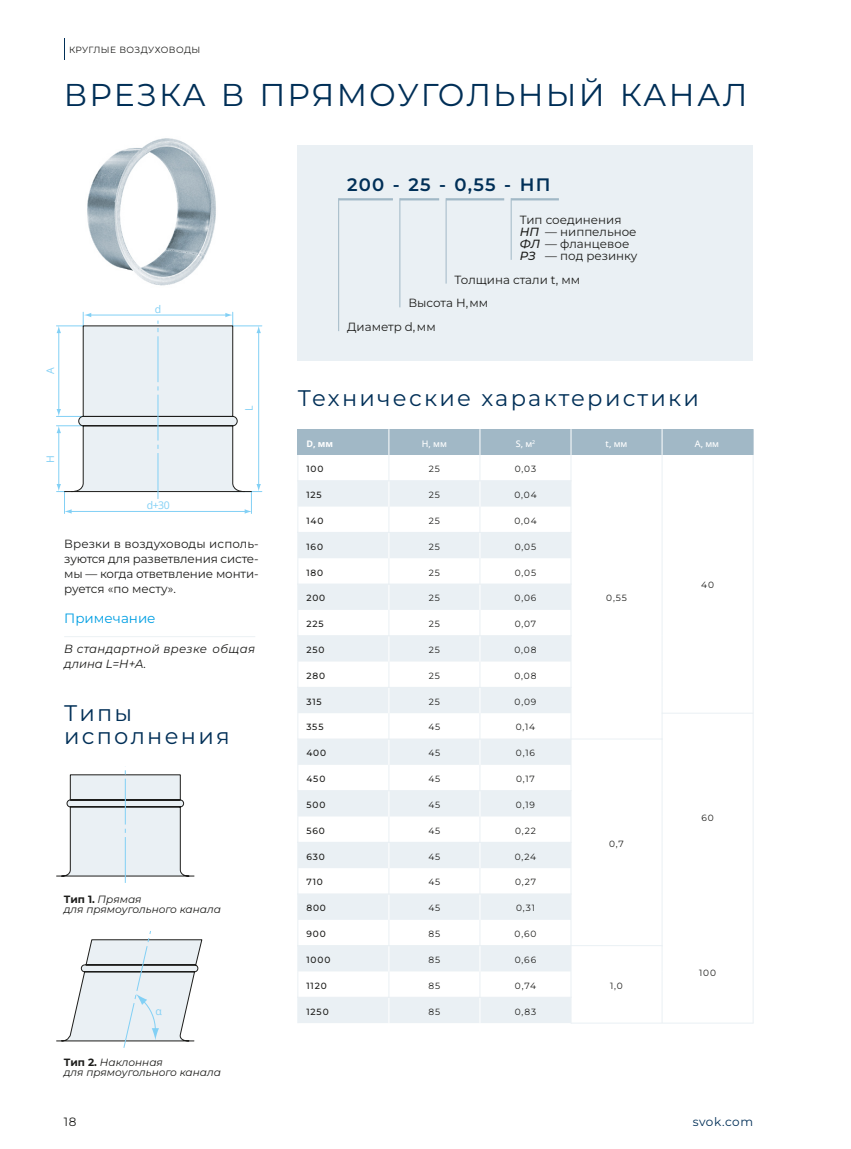
<style>
.page{position:relative;width:851px;height:1149px;background:#fff}
.page>*{position:absolute;margin:0;border:0;box-sizing:border-box;transform-origin:0 0}
.t1{font:31.5px "Montserrat";letter-spacing:.07em;color:#002f57}
.t2{font:22.5px/22.5px "Montserrat";letter-spacing:.1em;color:#002f57}
.t3{font:600 18px "Montserrat";letter-spacing:.07em;color:#002f57}
.t4{font:13.5px "Montserrat";color:#009fe3}
.t5{font:12px "Montserrat";letter-spacing:.04em;color:#002f57}
.t6{font:12px "Montserrat";color:#1d1d1b}
.t7{font:11.85px/15px "Montserrat";color:#1d1d1b;text-align:justify}
.t8{font:italic 11.85px/15px "Montserrat";letter-spacing:.025em;color:#1d1d1b}
.t9{font:italic 10.5px/10.5px "Montserrat";color:#1d1d1b}
.t10{font:10.5px "Open Sans";color:#82d0f5}
.t11{font:9px "Montserrat";letter-spacing:.1em;color:#1d1d1b}
.t12{font:500 9px "Montserrat";letter-spacing:.1em;color:#1d1d1b}
.t13{font:9px "Montserrat";letter-spacing:.04em;color:#1d1d1b}
.t14{font:500 9px "Open Sans";color:#fff}
.t15{font:700 9px "Open Sans";color:#fff}
.s1{font-weight:500;font-style:italic}
.s2{font-weight:700;font-style:normal}
</style>
<div class="page">
<svg style="left:64px;top:39px;width:1px;height:21px"></svg>
<hr style="left:64px;top:636px;width:191px;height:1px;background:#ecf1f4">
<div style="left:298px;top:429px;width:455px;height:26px;background:#a1b8c6"></div>
<svg style="left:298px;top:481px;width:272px;height:541px;fill:#eaf0f4"></svg>
<hr style="left:752px;top:455px;width:1px;height:568px;background:#eaf0f4">
<svg style="left:570px;top:429px;width:1px;height:594px"></svg>
<svg style="left:661px;top:429px;width:1px;height:518px"></svg>
<svg style="left:388px;top:429px;width:1px;height:593px"></svg>
<svg style="left:479px;top:429px;width:1px;height:593px"></svg>
<svg style="left:297px;top:429px;width:1px;height:593px"></svg>
<hr style="left:298px;top:480px;width:91px;height:1px;background:#eaf0f4">
<hr style="left:298px;top:532px;width:91px;height:1px;background:#eaf0f4">
<hr style="left:298px;top:583px;width:91px;height:1px;background:#eaf0f4">
<hr style="left:298px;top:635px;width:91px;height:1px;background:#eaf0f4">
<hr style="left:298px;top:686px;width:91px;height:1px;background:#eaf0f4">
<hr style="left:298px;top:738px;width:91px;height:1px;background:#eaf0f4">
<hr style="left:298px;top:790px;width:91px;height:1px;background:#eaf0f4">
<hr style="left:298px;top:841px;width:91px;height:1px;background:#eaf0f4">
<hr style="left:298px;top:893px;width:91px;height:1px;background:#eaf0f4">
<hr style="left:298px;top:944px;width:91px;height:1px;background:#eaf0f4">
<hr style="left:298px;top:996px;width:91px;height:1px;background:#eaf0f4">
<hr style="left:389px;top:480px;width:182px;height:1px;background:#eaf0f4">
<hr style="left:389px;top:532px;width:182px;height:1px;background:#eaf0f4">
<hr style="left:389px;top:583px;width:182px;height:1px;background:#eaf0f4">
<hr style="left:389px;top:635px;width:182px;height:1px;background:#eaf0f4">
<hr style="left:389px;top:686px;width:182px;height:1px;background:#eaf0f4">
<hr style="left:389px;top:738px;width:273px;height:1px;background:#eaf0f4">
<hr style="left:389px;top:790px;width:182px;height:1px;background:#eaf0f4">
<hr style="left:389px;top:841px;width:182px;height:1px;background:#eaf0f4">
<hr style="left:389px;top:893px;width:182px;height:1px;background:#eaf0f4">
<hr style="left:389px;top:944px;width:273px;height:1px;background:#eaf0f4">
<hr style="left:389px;top:996px;width:182px;height:1px;background:#eaf0f4">
<hr style="left:571px;top:1022px;width:182px;height:1px;background:#eaf0f4">
<hr style="left:662px;top:712px;width:91px;height:1px;background:#eaf0f4">
<img style="left:87px;top:138px;width:129px;height:148px">
<svg style="left:56px;top:766px;width:138px;height:116px"></svg>
<svg style="left:56px;top:931px;width:146px;height:116px"></svg>
<svg style="left:56px;top:312px;width:206px;height:201px"></svg>
<div style="left:298px;top:146px;width:455px;height:215px;background:#eaf0f4"></div>
<hr style="left:338px;top:198px;width:1px;height:133px;background:#a1b8c6">
<hr style="left:399px;top:198px;width:1px;height:109px;background:#a1b8c6">
<hr style="left:445px;top:198px;width:1px;height:85px;background:#a1b8c6">
<hr style="left:510px;top:198px;width:1px;height:62px;background:#a1b8c6">
<hr style="left:338px;top:198px;width:55px;height:2px;background:#a1b8c6">
<hr style="left:400px;top:198px;width:39px;height:2px;background:#a1b8c6">
<hr style="left:446px;top:198px;width:58px;height:2px;background:#a1b8c6">
<hr style="left:511px;top:198px;width:48px;height:2px;background:#a1b8c6">
<p class="t13" style="left:69px;top:44px;width:133px">КРУГЛЫЕ ВОЗДУХОВОДЫ</p>
<h1 class="t1" style="left:64px;top:75px;width:685px">ВРЕЗКА В ПРЯМОУГОЛЬНЫЙ КАНАЛ</h1>
<p class="t10" style="left:155px;top:301px;width:8px">d</p>
<h3 class="t3" style="left:347px;top:173px;width:205px">200 - 25 - 0,55 - НП</h3>
<p class="t7" style="left:519px;top:213px;width:119px;line-height:12px;text-align:left">Тип соединения<br><span class="s1">НП</span> — ниппельное<br><span class="s1">ФЛ</span> — фланцевое<br><span class="s1">РЗ</span> — под резинку</p>
<p class="t7" style="left:454px;top:272px;width:127px">Толщина стали t, мм</p>
<p class="t7" style="left:408px;top:295px;width:81px">Высота H,мм</p>
<p class="t7" style="left:347px;top:319px;width:90px">Диаметр d,мм</p>
<p class="t10" style="left:43px;top:374px;width:8px;rotate:-90deg">A</p>
<p class="t10" style="left:241px;top:411px;width:7px;rotate:-90deg">L</p>
<h2 class="t2" style="left:298px;top:386px;width:402px">Технические характеристики</h2>
<p class="t10" style="left:43px;top:462px;width:9px;rotate:-90deg">H</p>
<p class="t10" style="left:147px;top:497px;width:24px">d+30</p>
<p class="t7" style="left:64px;top:536px;width:196px">Врезки в воздуховоды исполь‐ зуются для разветвления систе‐ мы — когда ответвление монти‐ руется «по месту».</p>
<p class="t4" style="left:64px;top:610px;width:93px">Примечание</p>
<p class="t8" style="left:64px;top:641px;width:192px">В стандартной врезке общая длина L=H+A.</p>
<h2 class="t2" style="left:64px;top:701px;width:167px">Типы исполнения</h2>
<p class="t9" style="left:64px;top:893px;width:159px"><span class="s2">Тип 1.</span> Прямая<br>для прямоугольного канала</p>
<p class="t15" style="left:306px;top:437px;width:28px">D, мм</p>
<p class="t14" style="left:422px;top:437px;width:27px">H, мм</p>
<p class="t14" style="left:515px;top:437px;width:21px">S, м<sup>2</sup></p>
<p class="t14" style="left:605px;top:437px;width:23px">t, мм</p>
<p class="t14" style="left:694px;top:437px;width:26px">A, мм</p>
<p class="t12" style="left:306px;top:463px;width:19px">100</p>
<p class="t11" style="left:429px;top:463px;width:13px">25</p>
<p class="t11" style="left:514px;top:463px;width:23px">0,03</p>
<p class="t12" style="left:306px;top:489px;width:17px">125</p>
<p class="t11" style="left:429px;top:489px;width:13px">25</p>
<p class="t11" style="left:514px;top:489px;width:24px">0,04</p>
<p class="t12" style="left:306px;top:515px;width:19px">140</p>
<p class="t11" style="left:429px;top:515px;width:13px">25</p>
<p class="t11" style="left:514px;top:515px;width:24px">0,04</p>
<p class="t12" style="left:306px;top:541px;width:18px">160</p>
<p class="t11" style="left:429px;top:541px;width:13px">25</p>
<p class="t11" style="left:514px;top:541px;width:23px">0,05</p>
<p class="t12" style="left:306px;top:566px;width:18px">180</p>
<p class="t11" style="left:429px;top:566px;width:13px">25</p>
<p class="t11" style="left:514px;top:566px;width:23px">0,05</p>
<p class="t12" style="left:306px;top:592px;width:20px">200</p>
<p class="t11" style="left:429px;top:592px;width:13px">25</p>
<p class="t11" style="left:514px;top:592px;width:23px">0,06</p>
<p class="t12" style="left:306px;top:618px;width:19px">225</p>
<p class="t11" style="left:429px;top:618px;width:13px">25</p>
<p class="t11" style="left:514px;top:618px;width:23px">0,07</p>
<p class="t12" style="left:306px;top:644px;width:20px">250</p>
<p class="t11" style="left:429px;top:644px;width:13px">25</p>
<p class="t11" style="left:514px;top:644px;width:24px">0,08</p>
<p class="t12" style="left:306px;top:670px;width:20px">280</p>
<p class="t11" style="left:429px;top:670px;width:13px">25</p>
<p class="t11" style="left:514px;top:670px;width:24px">0,08</p>
<p class="t12" style="left:306px;top:695px;width:17px">315</p>
<p class="t11" style="left:429px;top:695px;width:13px">25</p>
<p class="t11" style="left:514px;top:695px;width:23px">0,09</p>
<p class="t12" style="left:306px;top:721px;width:19px">355</p>
<p class="t11" style="left:428px;top:721px;width:13px">45</p>
<p class="t11" style="left:515px;top:721px;width:21px">0,14</p>
<p class="t12" style="left:306px;top:747px;width:21px">400</p>
<p class="t11" style="left:428px;top:747px;width:13px">45</p>
<p class="t11" style="left:516px;top:747px;width:21px">0,16</p>
<p class="t12" style="left:306px;top:773px;width:20px">450</p>
<p class="t11" style="left:428px;top:773px;width:13px">45</p>
<p class="t11" style="left:516px;top:773px;width:20px">0,17</p>
<p class="t12" style="left:306px;top:799px;width:20px">500</p>
<p class="t11" style="left:428px;top:799px;width:13px">45</p>
<p class="t11" style="left:516px;top:799px;width:21px">0,19</p>
<p class="t12" style="left:306px;top:824px;width:20px">560</p>
<p class="t11" style="left:428px;top:824px;width:13px">45</p>
<p class="t11" style="left:515px;top:824px;width:22px">0,22</p>
<p class="t12" style="left:306px;top:850px;width:20px">630</p>
<p class="t11" style="left:428px;top:850px;width:13px">45</p>
<p class="t11" style="left:514px;top:850px;width:23px">0,24</p>
<p class="t12" style="left:306px;top:876px;width:18px">710</p>
<p class="t11" style="left:428px;top:876px;width:13px">45</p>
<p class="t11" style="left:515px;top:876px;width:22px">0,27</p>
<p class="t12" style="left:306px;top:902px;width:21px">800</p>
<p class="t11" style="left:428px;top:902px;width:13px">45</p>
<p class="t11" style="left:516px;top:902px;width:20px">0,31</p>
<p class="t12" style="left:306px;top:928px;width:21px">900</p>
<p class="t11" style="left:428px;top:928px;width:13px">85</p>
<p class="t11" style="left:514px;top:928px;width:23px">0,60</p>
<p class="t11" style="left:606px;top:592px;width:22px">0,55</p>
<p class="t11" style="left:609px;top:837px;width:16px">0,7</p>
<p class="t12" style="left:306px;top:953px;width:26px">1000</p>
<p class="t11" style="left:428px;top:953px;width:13px">85</p>
<p class="t11" style="left:514px;top:953px;width:23px">0,66</p>
<p class="t12" style="left:306px;top:979px;width:22px">1120</p>
<p class="t11" style="left:428px;top:979px;width:13px">85</p>
<p class="t11" style="left:515px;top:979px;width:23px">0,74</p>
<p class="t11" style="left:610px;top:979px;width:14px">1,0</p>
<p class="t11" style="left:701px;top:579px;width:14px">40</p>
<p class="t11" style="left:701px;top:811px;width:14px">60</p>
<p class="t11" style="left:699px;top:966px;width:18px">100</p>
<p class="t10" style="left:155px;top:1003px;width:8px">α</p>
<p class="t12" style="left:306px;top:1005px;width:24px">1250</p>
<p class="t11" style="left:428px;top:1005px;width:13px">85</p>
<p class="t11" style="left:514px;top:1005px;width:23px">0,83</p>
<p class="t9" style="left:64px;top:1056px;width:159px"><span class="s2">Тип 2.</span> Наклонная<br>для прямоугольного канала</p>
<p class="t6" style="left:64px;top:1114px;width:14px">18</p>
<p class="t5" style="left:692px;top:1114px;width:62px">svok.com</p>
</div>
